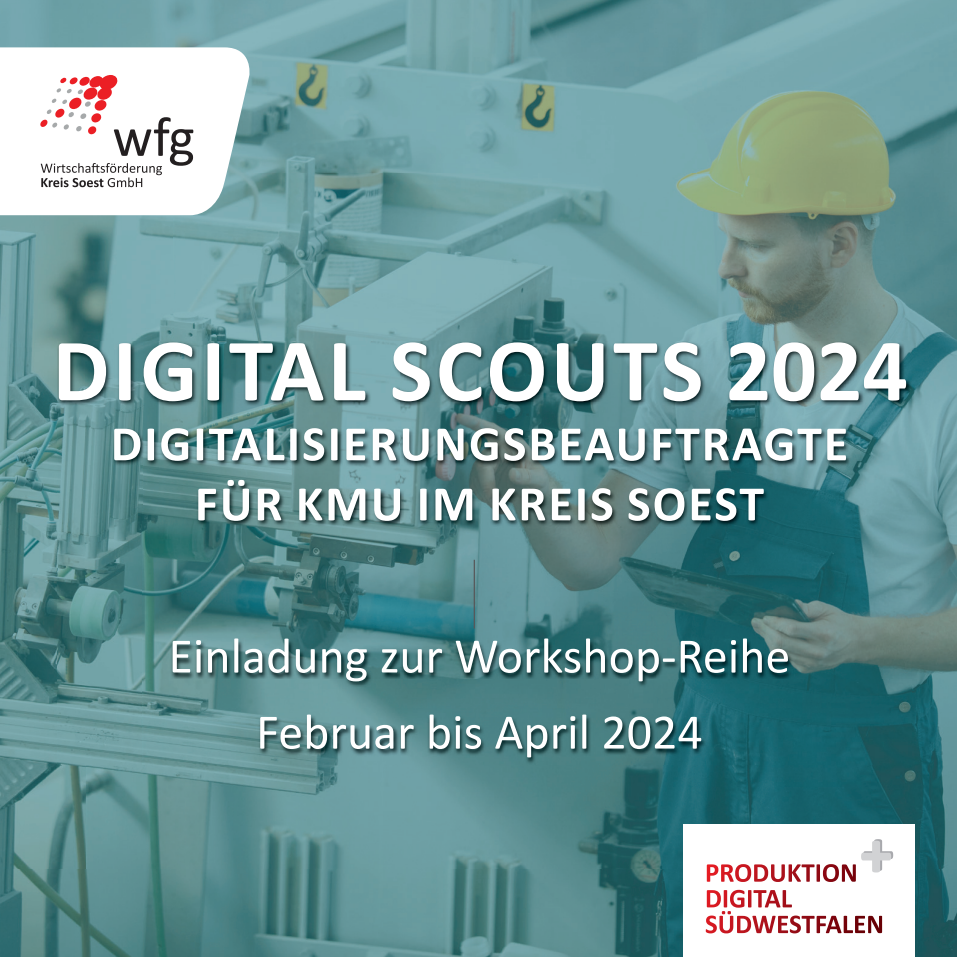
<style>
.page{position:relative;width:957px;height:957px;background:#fff}
.page>*{position:absolute;margin:0;border:0;box-sizing:border-box;transform-origin:0 0}
.t1{font:700 90px "Calibri";letter-spacing:.04em;color:#fff}
.t2{font:700 50px/60px "Calibri";letter-spacing:.04em;color:#fff;text-align:center}
.t3{font:50px/76px "Calibri";color:#fff;text-align:center}
</style>
<div class="page">
<img style="left:174px;top:0;width:783px;height:174px">
<img style="left:0;top:0;width:174px;height:348px">
<img style="left:696px;top:174px;width:261px;height:174px">
<img style="left:174px;top:174px;width:522px;height:167px">
<img style="left:870px;top:348px;width:87px;height:522px">
<img style="left:0;top:348px;width:87px;height:522px">
<img style="left:87px;top:764px;width:783px;height:106px">
<img style="left:0;top:870px;width:957px;height:87px">
<svg style="left:0;top:47px;width:249px;height:168px"></svg>
<svg style="left:40px;top:75px;width:153px;height:112px"></svg>
<img style="left:57px;top:341px;width:855px;height:423px">
<hr style="left:474px;top:560px;width:1px;height:68px;background:#57585a">
<div style="left:683px;top:824px;width:231px;height:133px;background:#fff"></div>
<svg style="left:707px;top:839px;width:186px;height:43px"></svg>
<svg style="left:706px;top:890px;width:176px;height:43px"></svg>
<h1 class="t1" style="left:53px;top:307px;width:857px">DIGITAL SCOUTS 2024</h1>
<p class="t2" style="left:111px;top:412px;width:739px">DIGITALISIERUNGSBEAUFTRAGTE<br>FÜR KMU IM KREIS SOEST</p>
<p class="t3" style="left:168px;top:616px;width:623px">Einladung zur Workshop-Reihe<br>Februar bis April 2024</p>
</div>
